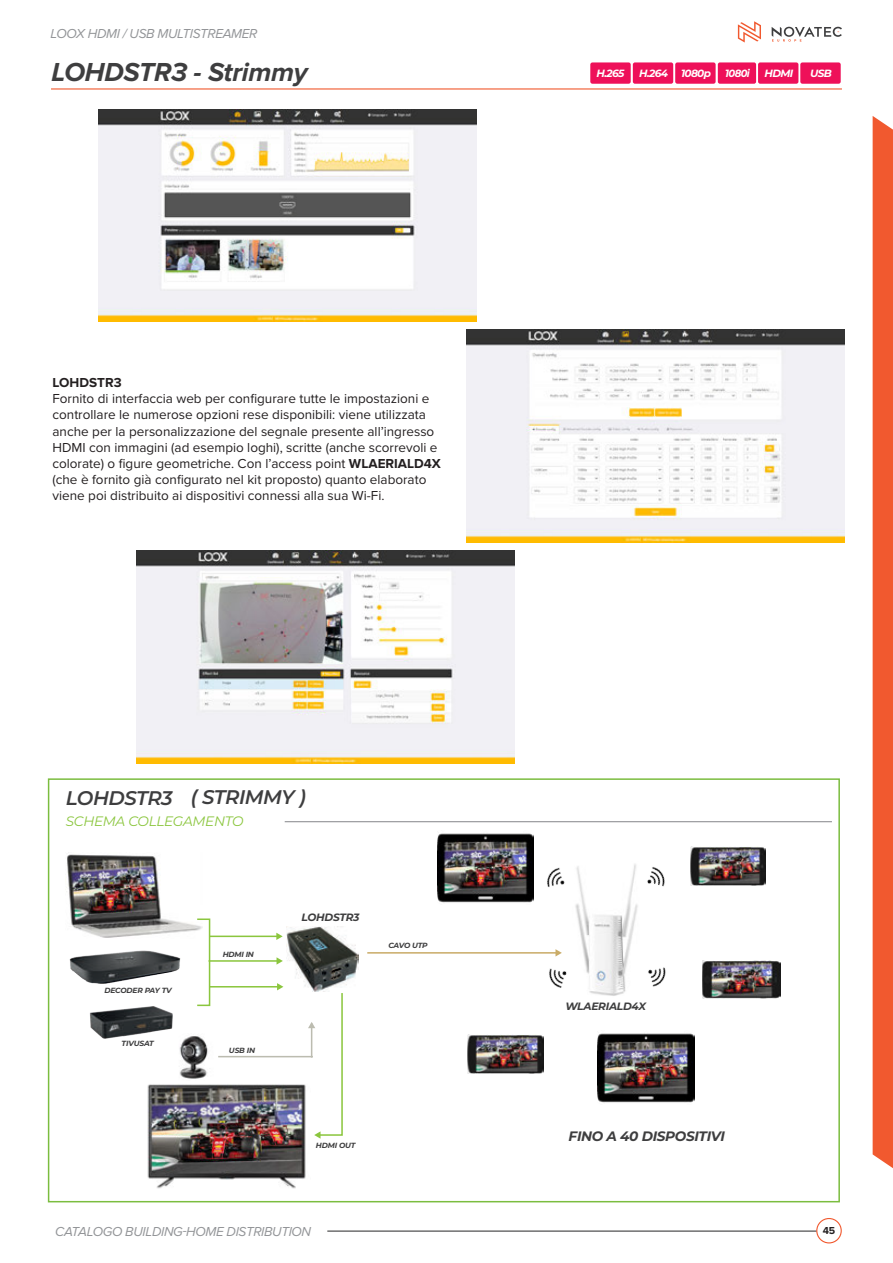
<style>
.page{position:relative;width:893px;height:1263px;background:#fff}
.page>*{position:absolute;margin:0;border:0;box-sizing:border-box;transform-origin:0 0}
.Codice_18{font:italic 700 27px "Proxima Nova";letter-spacing:-.01em;color:#3e3e3f}
.t1{font:italic 600 19.8px "Montserrat";letter-spacing:-.025em;color:#3e3e3f}
.t2{font:italic 13.65px "Montserrat";letter-spacing:-.025em;color:#8bc63e}
.t3{font:italic 700 13.65px "Montserrat";letter-spacing:-.025em;color:#3e3e3f}
.t4{font:13.5px/16.2px "Proxima Nova";color:#231f20}
.Famiglia_9{font:italic 13.5px "Proxima Nova";letter-spacing:-.025em;color:#939598}
.t5{font:700 13.5px "Proxima Nova";color:#231f20}
.t6{font:italic 700 10.65px "Montserrat";letter-spacing:-.025em;color:#3e3e3f}
.t7{font:italic 700 10.5px "Montserrat";letter-spacing:-.06em;color:#fff}
.t8{font:italic 700 10.5px "Montserrat";letter-spacing:-.06em;color:#fff;scale:.95 1}
.t9{font:700 10.5px "Proxima Nova";color:#231f20}
.t10{font:italic 700 7.5px "Montserrat";letter-spacing:-.025em;color:#3e3e3f}
.s1{font-weight:700}
</style>
<div class="page">
<svg style="left:738px;top:21px;width:23px;height:22px"></svg>
<svg style="left:772px;top:27px;width:70px;height:15px"></svg>
<hr style="left:327px;top:1230px;width:490px;height:2px;background:#3e3e3f">
<div style="left:816px;top:1218px;width:26px;height:25px;border:1px solid #f1592f;border-radius:50%"></div>
<div style="left:873px;top:116px;width:20px;height:1052px;background:#f1592f"></div>
<hr style="left:285px;top:821px;width:547px;height:1px;background:#939598">
<hr style="left:367px;top:952px;width:190px;height:2px;background:#caac68">
<svg style="left:555px;top:949px;width:7px;height:7px"></svg>
<img style="left:287px;top:926px;width:72px;height:65px">
<img style="left:575px;top:864px;width:63px;height:132px">
<img style="left:547px;top:867px;width:18px;height:20px">
<img style="left:647px;top:867px;width:18px;height:20px">
<img style="left:648px;top:967px;width:18px;height:20px">
<img style="left:549px;top:968px;width:18px;height:20px">
<img style="left:90px;top:1006px;width:83px;height:33px">
<img style="left:69px;top:950px;width:112px;height:34px">
<img style="left:468px;top:1034px;width:75px;height:39px">
<img style="left:690px;top:846px;width:76px;height:39px">
<img style="left:703px;top:960px;width:78px;height:39px">
<img style="left:598px;top:1033px;width:96px;height:70px">
<img style="left:437px;top:833px;width:97px;height:70px">
<img style="left:65px;top:852px;width:137px;height:86px">
<img style="left:147px;top:1084px;width:159px;height:105px">
<hr style="left:210px;top:935px;width:69px;height:2px;background:#8bc63e">
<svg style="left:276px;top:933px;width:7px;height:7px"></svg>
<div style="left:196px;top:918px;width:14px;height:88px;border:2px solid #8bc63e"></div>
<hr style="left:209px;top:960px;width:68px;height:2px;background:#8bc63e">
<svg style="left:277px;top:957px;width:6px;height:8px"></svg>
<hr style="left:209px;top:986px;width:69px;height:1px;background:#8bc63e">
<svg style="left:277px;top:983px;width:6px;height:7px"></svg>
<hr style="left:218px;top:1056px;width:95px;height:1px;background:#bcbcb0">
<img style="left:170px;top:1033px;width:38px;height:46px">
<svg style="left:308px;top:991px;width:35px;height:148px"></svg>
<hr style="left:311px;top:1023px;width:1px;height:34px;background:#bcbcb0">
<div style="left:48px;top:778px;width:792px;height:424px;border:2px solid #7bbd3f"></div>
<hr style="left:51px;top:88px;width:791px;height:2px;background:#f1592f">
<div style="left:675px;top:62px;width:41px;height:22px;background:#ee1059;border-radius:2px"></div>
<div style="left:633px;top:62px;width:40px;height:22px;background:#ee1059;border-radius:2px"></div>
<div style="left:800px;top:62px;width:41px;height:22px;background:#ee1059;border-radius:2px"></div>
<div style="left:590px;top:62px;width:41px;height:22px;background:#ee1059;border-radius:2px"></div>
<div style="left:758px;top:62px;width:40px;height:22px;background:#ee1059;border-radius:2px"></div>
<div style="left:718px;top:62px;width:38px;height:22px;background:#ee1059;border-radius:2px"></div>
<img style="left:98px;top:109px;width:379px;height:213px">
<img style="left:466px;top:330px;width:378px;height:213px">
<img style="left:137px;top:551px;width:378px;height:212px">
<p class="Famiglia_9" style="left:50px;top:26px;width:209px">LOOX HDMI / USB MULTISTREAMER</p>
<p class="Codice_18" style="left:51px;top:57px;width:258px">LOHDSTR3 - Strimmy</p>
<p class="t7" style="left:596px;top:66px;width:29px">H.265</p>
<p class="t7" style="left:639px;top:66px;width:73px">H.264 1080p</p>
<p class="t8" style="left:725px;top:66px;width:27px">1080i</p>
<p class="t7" style="left:764px;top:66px;width:30px">HDMI</p>
<p class="t7" style="left:810px;top:66px;width:23px">USB</p>
<p class="t5" style="left:52px;top:375px;width:71px">LOHDSTR3</p>
<p class="t4" style="left:52px;top:390px;width:379px">Fornito di interfaccia web per configurare tutte le impostazioni e</p>
<p class="t4" style="left:52px;top:406px;width:375px">controllare le numerose opzioni rese disponibili: viene utilizzata</p>
<p class="t4" style="left:52px;top:422px;width:387px">anche per la personalizzazione del segnale presente all’ingresso<br>HDMI con immagini (ad esempio loghi), scritte (anche scorrevoli e</p>
<p class="t4" style="left:52px;top:455px;width:390px">colorate) o figure geometriche. Con l’access point <span class="s1">WLAERIALD4X </span>(che è fornito già configurato nel kit proposto) quanto elaborato</p>
<p class="t4" style="left:52px;top:487px;width:333px">viene poi distribuito ai dispositivi connessi alla sua Wi-Fi.</p>
<p class="t1" style="left:191px;top:783px;width:117px">( STRIMMY )</p>
<p class="t1" style="left:66px;top:783px;width:108px">LOHDSTR3</p>
<p class="t2" style="left:66px;top:812px;width:179px">SCHEMA COLLEGAMENTO</p>
<p class="t10" style="left:104px;top:985px;width:69px">DECODER PAY TV</p>
<p class="t10" style="left:122px;top:1038px;width:34px">TIVUSAT</p>
<p class="t10" style="left:223px;top:949px;width:33px">HDMI IN</p>
<p class="t10" style="left:229px;top:1045px;width:28px">USB IN</p>
<p class="t6" style="left:302px;top:909px;width:60px">LOHDSTR3</p>
<p class="t10" style="left:388px;top:940px;width:41px">CAVO UTP</p>
<p class="t10" style="left:316px;top:1140px;width:41px">HDMI OUT</p>
<p class="t6" style="left:565px;top:998px;width:82px">WLAERIALD4X</p>
<p class="t3" style="left:569px;top:1126px;width:158px">FINO A 40 DISPOSITIVI</p>
<p class="Famiglia_9" style="left:55px;top:1223px;width:257px">CATALOGO BUILDING-HOME DISTRIBUTION</p>
<p class="t9" style="left:823px;top:1224px;width:14px">45</p>
</div>
